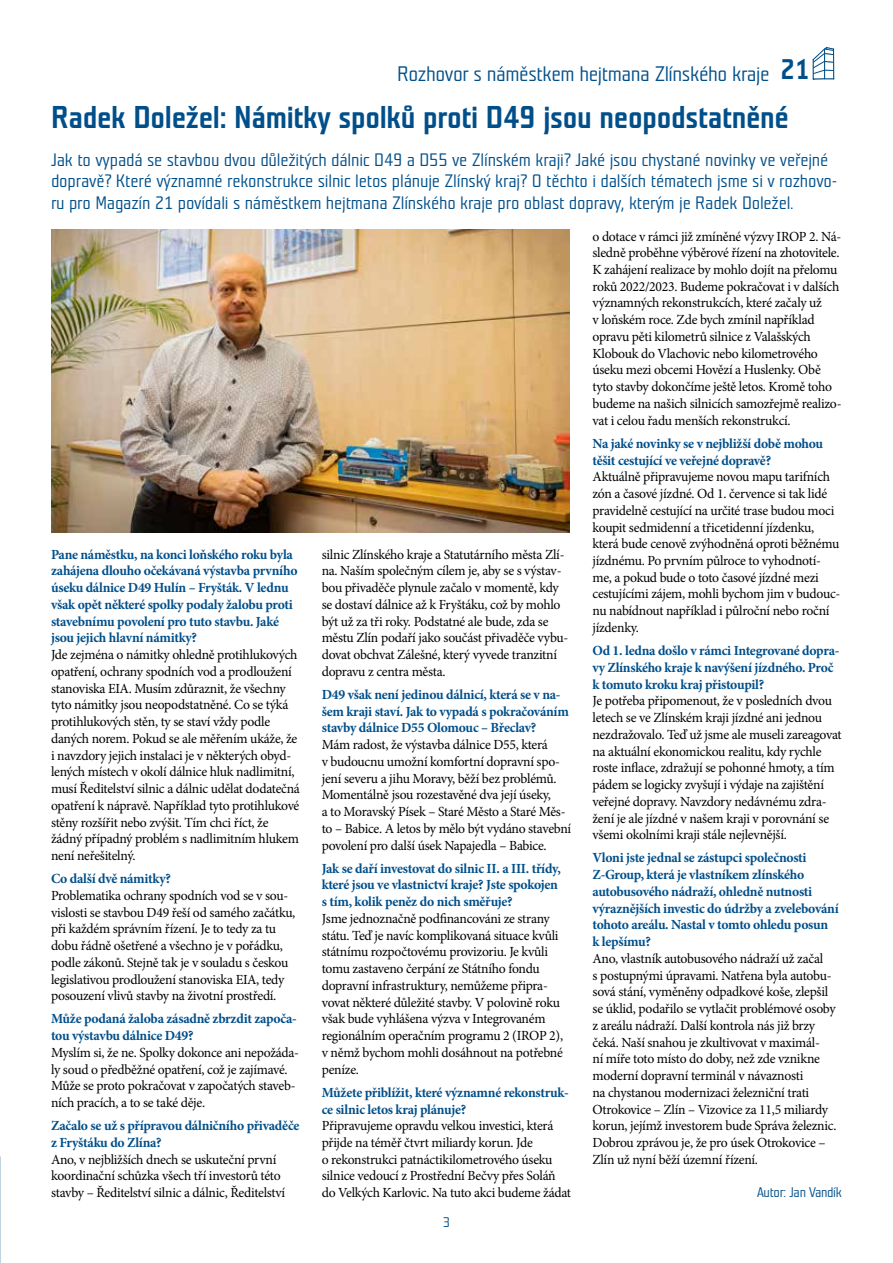
<style>
.page{position:relative;width:893px;height:1263px;background:#fff}
.page>*{position:absolute;margin:0;border:0;box-sizing:border-box;transform-origin:0 0}
.t1{font:700 31.5px "Teuton Mager";letter-spacing:-.01em;color:#004f8a}
.t2{font:21px "Teuton Mager";letter-spacing:-.02em;color:#004f8a}
.t3{font:18px/21.6px "Teuton Mager";letter-spacing:-.01em;color:#004f8a}
.t4{font:13.95px/16.8px "Minion Pro";letter-spacing:-.02em;color:#000}
.t5{font:700 13.95px/16.8px "Minion Pro";letter-spacing:-.02em;color:#004f8a}
.t6{font:13.95px "Teuton Mager";letter-spacing:-.02em;color:#004f89}
.t7{font:13.95px "Teuton Mager";color:#004f8a}
.s1{font-family:"Teuton Fett";font-size:28.2px;color:#004f89}
</style>
<div class="page">
<svg style="left:812px;top:47px;width:23px;height:33px"></svg>
<img style="left:51px;top:230px;width:519px;height:303px">
<h2 class="t2" style="left:397px;top:63px;width:414px">Rozhovor s náměstkem hejtmana Zlínského kraje <span class="s1">21</span></h2>
<h1 class="t1" style="left:51px;top:102px;width:739px">Radek Doležel: Námitky spolků proti D49 jsou neopodstatněné</h1>
<p class="t3" style="left:51px;top:149px;width:788px">Jak to vypadá se stavbou dvou důležitých dálnic D49 a D55 ve Zlínském kraji? Jaké jsou chystané novinky ve veřejné dopravě? Které významné rekonstrukce silnic letos plánuje Zlínský kraj? O těchto i dalších tématech jsme si v rozhovo&shy;ru pro Magazín 21 povídali s náměstkem hejtmana Zlínského kraje pro oblast dopravy, kterým je Radek Doležel.</p>
<p class="t5" style="left:51px;top:546px;width:248px">Pane náměstku, na konci loňského roku byla zahájena dlouho očekávaná výstavba prvního úseku dálnice D49 Hulín – Fryšták. V lednu však opět některé spolky podaly žalobu proti stavebnímu povolení pro tuto stavbu. Jaké jsou jejich hlavní námitky?</p>
<p class="t4" style="left:51px;top:646px;width:250px">Jde zejména o námitky ohledně protihlukových opatření, ochrany spodních vod a prodloužení stanoviska EIA. Musím zdůraznit, že všechny tyto námitky jsou neopodstatněné. Co se týká protihlukových stěn, ty se staví vždy podle daných norem. Pokud se ale měřením ukáže, že i navzdory jejich instalaci je v některých obyd&shy;lených místech v okolí dálnice hluk nadlimitní, musí Ředitelství silnic a dálnic udělat dodatečná opatření k nápravě. Například tyto protihlukové stěny rozšířit nebo zvýšit. Tím chci říct, že žádný případný problém s nadlimitním hlukem není neřešitelný.</p>
<p class="t5" style="left:51px;top:870px;width:121px">Co další dvě námitky?</p>
<p class="t4" style="left:51px;top:887px;width:246px">Problematika ochrany spodních vod se v sou&shy;vislosti se stavbou D49 řeší od samého začátku, při každém správním řízení. Je to tedy za tu dobu řádně ošetřené a všechno je v pořádku, podle zákonů. Stejně tak je v souladu s českou legislativou prodloužení stanoviska EIA, tedy posouzení vlivů stavby na životní prostředí.</p>
<p class="t5" style="left:51px;top:1010px;width:247px">Může podaná žaloba zásadně zbrzdit započa&shy;tou výstavbu dálnice D49?</p>
<p class="t4" style="left:51px;top:1044px;width:250px">Myslím si, že ne. Spolky dokonce ani nepožáda&shy;ly soud o předběžné opatření, což je zajímavé.<br>Může se proto pokračovat v započatých staveb&shy;ních pracích, a to se také děje.</p>
<p class="t5" style="left:51px;top:1117px;width:250px">Začalo se už s přípravou dálničního přivaděče z Fryštáku do Zlína?</p>
<p class="t4" style="left:51px;top:1151px;width:236px">Ano, v nejbližších dnech se uskuteční první koordinační schůzka všech tří investorů této stavby – Ředitelství silnic a dálnic, Ředitelství</p>
<p class="t4" style="left:322px;top:546px;width:248px">silnic Zlínského kraje a Statutárního města Zlí&shy;na. Naším společným cílem je, aby se s výstav&shy;bou přivaděče plynule začalo v momentě, kdy se dostaví dálnice až k Fryštáku, což by mohlo být už za tři roky. Podstatné ale bude, zda se městu Zlín podaří jako součást přivaděče vybu&shy;dovat obchvat Zálešné, který vyvede tranzitní dopravu z centra města.</p>
<p class="t5" style="left:322px;top:686px;width:249px">D49 však není jedinou dálnicí, která se v na&shy;šem kraji staví. Jak to vypadá s pokračováním stavby dálnice D55 Olomouc – Břeclav?</p>
<p class="t4" style="left:322px;top:736px;width:251px">Mám radost, že výstavba dálnice D55, která<br>v budoucnu umožní komfortní dopravní spo&shy;jení severu a jihu Moravy, běží bez problémů.<br>Momentálně jsou rozestavěné dva její úseky,<br>a to Moravský Písek – Staré Město a Staré Měs&shy;to – Babice. A letos by mělo být vydáno stavební povolení pro další úsek Napajedla – Babice.</p>
<p class="t5" style="left:322px;top:860px;width:241px">Jak se daří investovat do silnic II. a III. třídy, které jsou ve vlastnictví kraje? Jste spokojen s tím, kolik peněz do nich směřuje?</p>
<p class="t4" style="left:322px;top:910px;width:243px">Jsme jednoznačně podfinancováni ze strany státu. Teď je navíc komplikovaná situace kvůli státnímu rozpočtovému provizoriu. Je kvůli tomu zastaveno čerpání ze Státního fondu dopravní infrastruktury, nemůžeme připra&shy;vovat některé důležité stavby. V polovině roku však bude vyhlášena výzva v Integrovaném regionálním operačním programu 2 (IROP 2), v němž bychom mohli dosáhnout na potřebné peníze.</p>
<p class="t5" style="left:322px;top:1084px;width:249px">Můžete přiblížit, které významné rekonstruk&shy;ce silnic letos kraj plánuje?</p>
<p class="t4" style="left:322px;top:1117px;width:251px">Připravujeme opravdu velkou investici, která přijde na téměř čtvrt miliardy korun. Jde<br>o rekonstrukci patnáctikilometrového úseku silnice vedoucí z Prostřední Bečvy přes Soláň do Velkých Karlovic. Na tuto akci budeme žádat</p>
<p class="t7" style="left:443px;top:1215px;width:9px">3</p>
<p class="t4" style="left:592px;top:228px;width:251px">o dotace v rámci již zmíněné výzvy IROP 2. Ná&shy;sledně proběhne výběrové řízení na zhotovitele.<br>K zahájení realizace by mohlo dojít na přelomu roků 2022/2023. Budeme pokračovat i v dalších významných rekonstrukcích, které začaly už<br>v loňském roce. Zde bych zmínil například opravu pěti kilometrů silnice z Valašských Klobouk do Vlachovic nebo kilometrového úseku mezi obcemi Hovězí a Huslenky. Obě tyto stavby dokončíme ještě letos. Kromě toho budeme na našich silnicích samozřejmě realizo&shy;vat i celou řadu menších rekonstrukcí.</p>
<p class="t5" style="left:592px;top:435px;width:232px">Na jaké novinky se v nejbližší době mohou těšit cestující ve veřejné dopravě?</p>
<p class="t4" style="left:592px;top:468px;width:249px">Aktuálně připravujeme novou mapu tarifních zón a časové jízdné. Od 1. července si tak lidé pravidelně cestující na určité trase budou moci koupit sedmidenní a třicetidenní jízdenku, která bude cenově zvýhodněná oproti běžnému jízdnému. Po prvním půlroce to vyhodnotí&shy;me, a pokud bude o toto časové jízdné mezi cestujícími zájem, mohli bychom jim v budouc&shy;nu nabídnout například i půlroční nebo roční jízdenky.</p>
<p class="t5" style="left:592px;top:642px;width:248px">Od 1. ledna došlo v rámci Integrované dopra&shy;vy Zlínského kraje k navýšení jízdného. Proč k tomuto kroku kraj přistoupil?</p>
<p class="t4" style="left:592px;top:692px;width:251px">Je potřeba připomenout, že v posledních dvou letech se ve Zlínském kraji jízdné ani jednou nezdražovalo. Teď už jsme ale museli zareagovat na aktuální ekonomickou realitu, kdy rychle roste inflace, zdražují se pohonné hmoty, a tím pádem se logicky zvyšují i výdaje na zajištění veřejné dopravy. Navzdory nedávnému zdra&shy;žení je ale jízdné v našem kraji v porovnání se všemi okolními kraji stále nejlevnější.</p>
<p class="t5" style="left:592px;top:849px;width:248px">Vloni jste jednal se zástupci společnosti Z-Group, která je vlastníkem zlínského autobusového nádraží, ohledně nutnosti výraznějších investic do údržby a zvelebování tohoto areálu. Nastal v tomto ohledu posun<br>k lepšímu?</p>
<p class="t4" style="left:592px;top:950px;width:245px">Ano, vlastník autobusového nádraží už začal<br>s postupnými úpravami. Natřena byla autobu&shy;sová stání, vyměněny odpadkové koše, zlepšil se úklid, podařilo se vytlačit problémové osoby z areálu nádraží. Další kontrola nás již brzy čeká. Naší snahou je zkultivovat v maximál-<br>ní míře toto místo do doby, než zde vznikne moderní dopravní terminál v návaznosti<br>na chystanou modernizaci železniční trati Otrokovice – Zlín – Vizovice za 11,5 miliardy korun, jejímž investorem bude Správa železnic.<br>Dobrou zprávou je, že pro úsek Otrokovice – Zlín už nyní běží územní řízení.</p>
<p class="t6" style="left:757px;top:1185px;width:86px">Autor: Jan Vandík</p>
</div>
